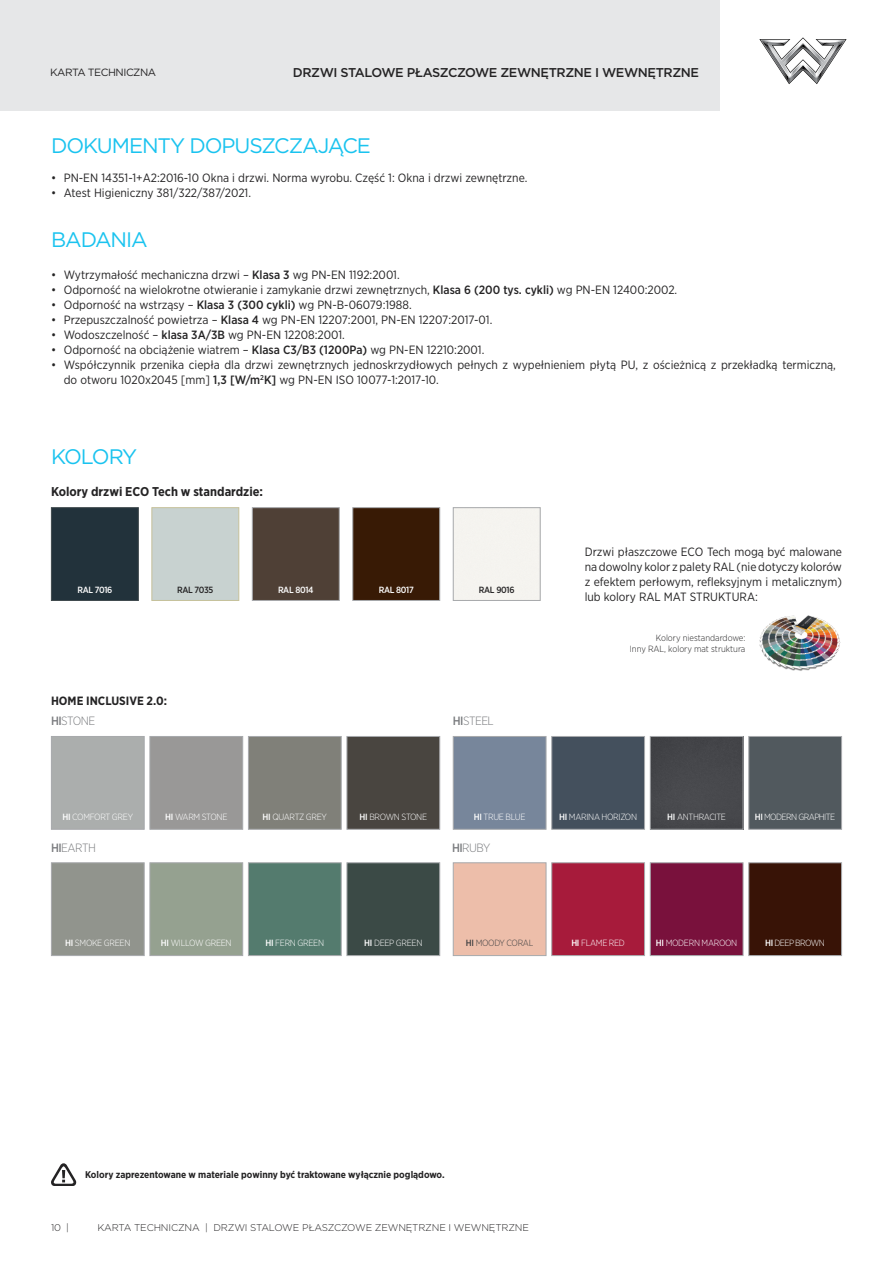
<style>
.page{position:relative;width:893px;height:1263px;background:#fff}
.page>*{position:absolute;margin:0;border:0;box-sizing:border-box;transform-origin:0 0}
.t1{font:21px "Gotham";letter-spacing:-.05em;color:#1ac3ef}
.t2{font:500 12.75px "Gotham";letter-spacing:-.03em;color:#242324}
.t3{font:700 12.75px "Gotham Narrow";color:#242324}
.t4{font:12px/15px "Gotham Narrow";color:#242324}
.t5{font:300 12px "Gotham Narrow";letter-spacing:-.04em;color:#7a7c7f}
.t6{font:700 12px "Gotham Narrow";color:#242324}
.t7{font:10.5px "Gotham";letter-spacing:-.045em;color:#242324}
.t8{font:700 9.75px "Gotham Narrow";color:#242324}
.t9{font:300 9.75px "Gotham";letter-spacing:-.015em;color:#242324}
.t10{font:300 9px "Gotham Narrow";letter-spacing:-.035em;color:#fff}
.t11{font:300 9px/10.8px "Gotham Narrow";color:#242324;text-align:right}
.t12{font:300 9px "Gotham Narrow";letter-spacing:-.06em;color:#fff}
.t13{font:500 9px "Gotham Narrow";letter-spacing:-.035em;color:#fff}
.t14{font:500 9px "Gotham Narrow";letter-spacing:-.035em;color:#242324}
.t15{font:300 9px "Gotham Narrow";letter-spacing:-.035em;color:#404042}
.s1{font-weight:500}
</style>
<div class="page">
<div style="left:0;top:0;width:721px;height:111px;background:#e6e7e8"></div>
<svg style="left:759px;top:37px;width:88px;height:47px"></svg>
<div style="left:453px;top:507px;width:88px;height:94px;border:1px solid #a7a9ac"></div>
<div style="left:151px;top:507px;width:88px;height:94px;background:#c8d2d0;border:1px solid #c6c19a"></div>
<div style="left:252px;top:507px;width:88px;height:94px;background:#4f4036;border:1px solid #a7a9ac"></div>
<div style="left:51px;top:507px;width:88px;height:94px;background:#22323b;border:1px solid #3f494d"></div>
<div style="left:352px;top:507px;width:88px;height:94px;background:#381a05;border:1px solid #a7a9ac"></div>
<img style="left:759px;top:615px;width:82px;height:56px">
<div style="left:51px;top:736px;width:94px;height:94px;background:#abaead;border:1px solid #a7a9ac"></div>
<div style="left:51px;top:862px;width:94px;height:94px;background:#91948d;border:1px solid #a7a9ac"></div>
<div style="left:150px;top:736px;width:93px;height:94px;background:#999897;border:1px solid #a7a9ac"></div>
<div style="left:150px;top:862px;width:93px;height:94px;background:#95a190;border:1px solid #a7a9ac"></div>
<div style="left:248px;top:736px;width:94px;height:94px;background:#808079;border:1px solid #a7a9ac"></div>
<div style="left:347px;top:862px;width:93px;height:94px;background:#3b4a46;border:1px solid #a7a9ac"></div>
<div style="left:347px;top:736px;width:93px;height:94px;background:#494540;border:1px solid #a7a9ac"></div>
<div style="left:453px;top:736px;width:93px;height:94px;background:#77869b;border:1px solid #a7a9ac"></div>
<div style="left:453px;top:862px;width:93px;height:94px;background:#edbeaa;border:1px solid #a7a9ac"></div>
<div style="left:551px;top:736px;width:94px;height:94px;background:#44505d;border:1px solid #a7a9ac"></div>
<div style="left:551px;top:862px;width:94px;height:94px;background:#a71b3b;border:1px solid #a7a9ac"></div>
<div style="left:652px;top:738px;width:89px;height:90px;background:#46474b"></div>
<div style="left:650px;top:736px;width:93px;height:94px;border:1px solid #a7a9ac"></div>
<div style="left:650px;top:862px;width:93px;height:94px;background:#79113c;border:1px solid #a7a9ac"></div>
<div style="left:748px;top:736px;width:94px;height:94px;background:#51595e;border:1px solid #a7a9ac"></div>
<div style="left:748px;top:862px;width:94px;height:94px;background:#381306;border:1px solid #a7a9ac"></div>
<div style="left:248px;top:862px;width:94px;height:94px;background:#547b6e;border:1px solid #a7a9ac"></div>
<svg style="left:51px;top:1163px;width:25px;height:23px"></svg>
<p class="t7" style="left:50px;top:66px;width:108px">KARTA TECHNICZNA</p>
<p class="t2" style="left:293px;top:65px;width:408px">DRZWI STALOWE PŁASZCZOWE ZEWNĘTRZNE I WEWNĘTRZNE</p>
<h1 class="t1" style="left:51px;top:132px;width:321px">DOKUMENTY DOPUSZCZAJĄCE</h1>
<p class="t4" style="left:51px;top:171px;width:478px">• PN-EN 14351-1+A2:2016-10 Okna i drzwi. Norma wyrobu. Część 1: Okna i drzwi zewnętrzne.</p>
<p class="t4" style="left:51px;top:186px;width:202px">• Atest Higieniczny 381/322/387/2021.</p>
<h1 class="t1" style="left:51px;top:226px;width:98px">BADANIA</h1>
<p class="t4" style="left:51px;top:267px;width:350px">• Wytrzymałość mechaniczna drzwi – <span class="s1">Klasa 3</span> wg PN-EN 1192:2001.</p>
<p class="t4" style="left:51px;top:282px;width:628px">• Odporność na wielokrotne otwieranie i zamykanie drzwi zewnętrznych, <span class="s1">Klasa 6 (200 tys. cykli)</span> wg PN-EN 12400:2002.</p>
<p class="t4" style="left:51px;top:297px;width:362px">• Odporność na wstrząsy – <span class="s1">Klasa 3 (300 cykli)</span> wg PN-B-06079:1988.</p>
<p class="t4" style="left:51px;top:312px;width:443px">• Przepuszczalność powietrza – <span class="s1">Klasa 4</span> wg PN-EN 12207:2001, PN-EN 12207:2017-01.</p>
<p class="t4" style="left:51px;top:327px;width:295px">• Wodoszczelność – <span class="s1">klasa 3A/3B</span> wg PN-EN 12208:2001.</p>
<p class="t4" style="left:51px;top:342px;width:435px">• Odporność na obciążenie wiatrem – <span class="s1">Klasa C3/B3 (1200Pa)</span> wg PN-EN 12210:2001.</p>
<p class="t4" style="left:64px;top:357px;width:774px;text-indent:-13px">• Współczynnik przenika ciepła dla drzwi zewnętrznych jednoskrzydłowych pełnych z wypełnieniem płytą PU, z ościeżnicą z przekładką termiczną, do otworu 1020x2045 [mm] <span class="s1">1,3 [W/m</span><sup>2</sup><span class="s1">K]</span> wg PN-EN ISO 10077-1:2017-10.</p>
<h1 class="t1" style="left:51px;top:443px;width:88px">KOLORY</h1>
<p class="t3" style="left:51px;top:483px;width:214px">Kolory drzwi ECO Tech w standardzie:</p>
<p class="t13" style="left:77px;top:584px;width:36px">RAL 7016</p>
<p class="t14" style="left:177px;top:584px;width:38px">RAL 7035</p>
<p class="t13" style="left:278px;top:584px;width:37px">RAL 8014</p>
<p class="t14" style="left:479px;top:584px;width:37px">RAL 9016</p>
<p class="t13" style="left:379px;top:584px;width:36px">RAL 8017</p>
<p class="t6" style="left:51px;top:693px;width:118px">HOME INCLUSIVE 2.0:</p>
<p class="t5" style="left:51px;top:713px;width:46px"><span class="s1">HI</span>STONE</p>
<p class="t5" style="left:453px;top:713px;width:42px"><span class="s1">HI</span>STEEL</p>
<p class="t4" style="left:585px;top:544px;width:259px;text-align:justify">Drzwi płaszczowe ECO Tech mogą być malowane na dowolny kolor z palety RAL (nie dotyczy kolorów z efektem perłowym, refleksyjnym i metalicznym) lub kolory RAL MAT STRUKTURA:</p>
<p class="t11" style="left:630px;top:633px;width:117px">Kolory niestandardowe:<br>Inny RAL, kolory mat struktura</p>
<p class="t10" style="left:62px;top:811px;width:72px"><span class="s1">HI</span> COMFORT GREY</p>
<p class="t10" style="left:474px;top:811px;width:53px"><span class="s1">HI</span> TRUE BLUE</p>
<p class="t10" style="left:165px;top:811px;width:64px"><span class="s1">HI</span> WARM STONE</p>
<p class="t10" style="left:559px;top:811px;width:80px"><span class="s1">HI</span> MARINA HORIZON</p>
<p class="t10" style="left:263px;top:811px;width:66px"><span class="s1">HI</span> QUARTZ GREY</p>
<p class="t10" style="left:667px;top:811px;width:60px"><span class="s1">HI</span> ANTHRACITE</p>
<p class="t10" style="left:359px;top:811px;width:69px"><span class="s1">HI</span> BROWN STONE</p>
<p class="t12" style="left:755px;top:811px;width:82px"><span class="s1">HI</span> MODERN GRAPHITE</p>
<p class="t5" style="left:51px;top:840px;width:46px"><span class="s1">HI</span>EARTH</p>
<p class="t5" style="left:452px;top:840px;width:40px"><span class="s1">HI</span>RUBY</p>
<p class="t10" style="left:65px;top:938px;width:67px"><span class="s1">HI</span> SMOKE GREEN</p>
<p class="t15" style="left:466px;top:938px;width:69px"><span class="s1">HI</span> MOODY CORAL</p>
<p class="t10" style="left:161px;top:938px;width:72px"><span class="s1">HI</span> WILLOW GREEN</p>
<p class="t10" style="left:571px;top:938px;width:55px"><span class="s1">HI</span> FLAME RED</p>
<p class="t10" style="left:265px;top:938px;width:60px"><span class="s1">HI</span> FERN GREEN</p>
<p class="t10" style="left:656px;top:938px;width:83px"><span class="s1">HI</span> MODERN MAROON</p>
<p class="t10" style="left:364px;top:938px;width:60px"><span class="s1">HI</span> DEEP GREEN</p>
<p class="t12" style="left:765px;top:938px;width:61px"><span class="s1">HI</span> DEEP BROWN</p>
<p class="t8" style="left:85px;top:1168px;width:361px">Kolory zaprezentowane w materiale powinny być traktowane wyłącznie poglądowo.</p>
<p class="t9" style="left:51px;top:1221px;width:19px">10 |</p>
<p class="t9" style="left:97px;top:1221px;width:433px">KARTA TECHNICZNA | DRZWI STALOWE PŁASZCZOWE ZEWNĘTRZNE I WEWNĘTRZNE</p>
</div>
